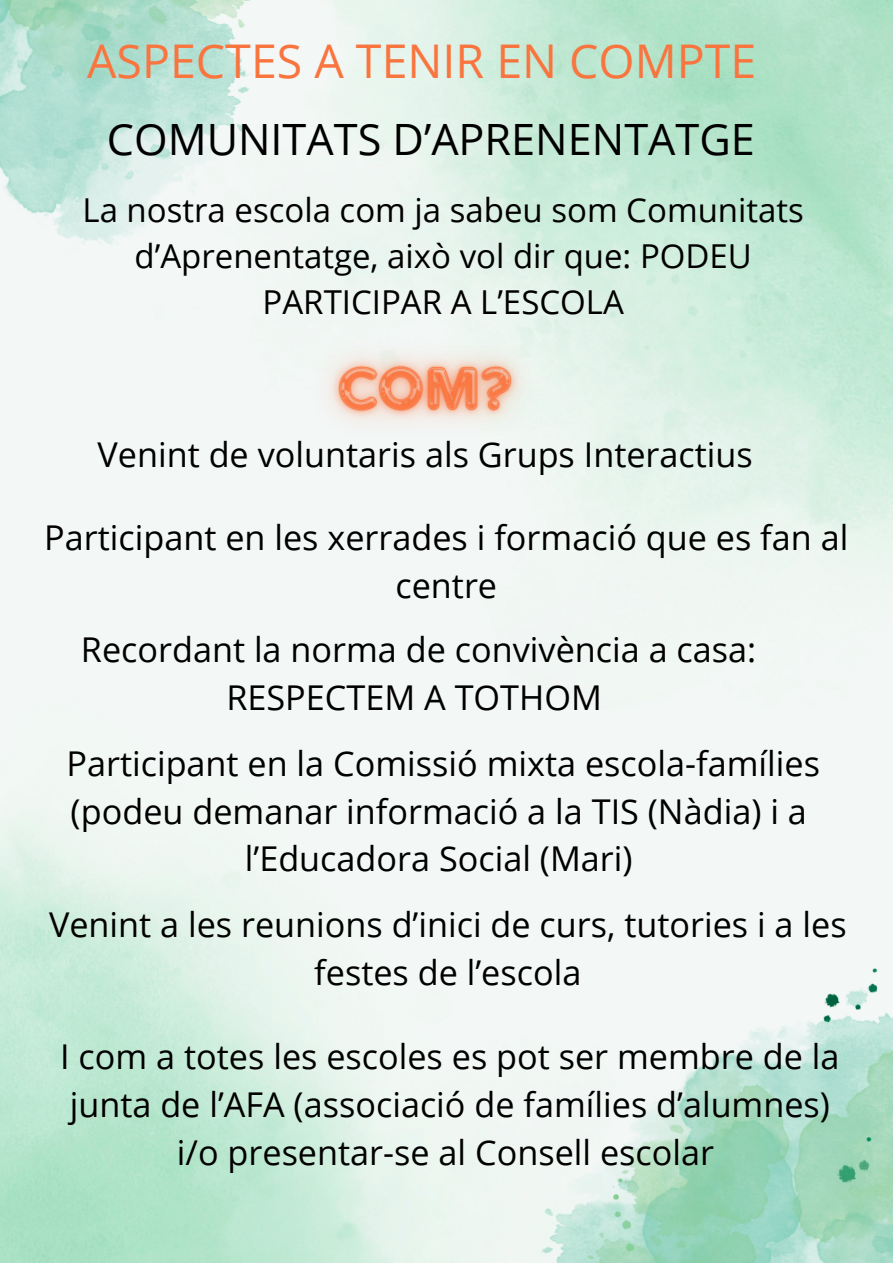
<style>
.page{position:relative;width:893px;height:1264px;background:#fff}
.page>*{position:absolute;margin:0;border:0;box-sizing:border-box;transform-origin:0 0}
.t1{font:46.5px "Open Sans";color:#f9753f}
.t2{font:43.2px "Open Sans";color:#000}
.t3{font:34.2px/47.7px "Open Sans";color:#000;text-align:center}
.t4{font:33px/46px "Open Sans";color:#000;text-align:center}
</style>
<div class="page">
<img style="left:0;top:0;width:278px;height:255px">
<img style="left:538px;top:957px;width:354px;height:305px">
<img style="left:283px;top:311px;width:284px;height:155px">
<p class="t1" style="left:87px;top:28px;width:670px">ASPECTES A TENIR EN COMPTE</p>
<p class="t2" style="left:107px;top:109px;width:649px">COMUNITATS D’APRENENTATGE</p>
<p class="t4" style="left:82px;top:186px;width:722px">La nostra escola com ja sabeu som Comunitats d’Aprenentatge, això vol dir que: PODEU<br>PARTICIPAR A L’ESCOLA</p>
<p class="t3" style="left:98px;top:429px;width:656px">Venint de voluntaris als Grups Interactius</p>
<p class="t3" style="left:44px;top:513px;width:805px">Participant en les xerrades i formació que es fan al centre</p>
<p class="t3" style="left:81px;top:625px;width:677px">Recordant la norma de convivència a casa:</p>
<p class="t3" style="left:226px;top:673px;width:377px">RESPECTEM A TOTHOM</p>
<p class="t3" style="left:66px;top:738px;width:755px">Participant en la Comissió mixta escola-famílies</p>
<p class="t3" style="left:71px;top:786px;width:737px">(podeu demanar informació a la TIS (Nàdia) i a</p>
<p class="t3" style="left:245px;top:834px;width:389px">l’Educadora Social (Mari)</p>
<p class="t3" style="left:49px;top:900px;width:799px">Venint a les reunions d’inici de curs, tutories i a les festes de l’escola</p>
<p class="t3" style="left:60px;top:1032px;width:780px">I com a totes les escoles es pot ser membre de la junta de l’AFA (associació de famílies d’alumnes) i/o presentar-se al Consell escolar</p>
</div>
